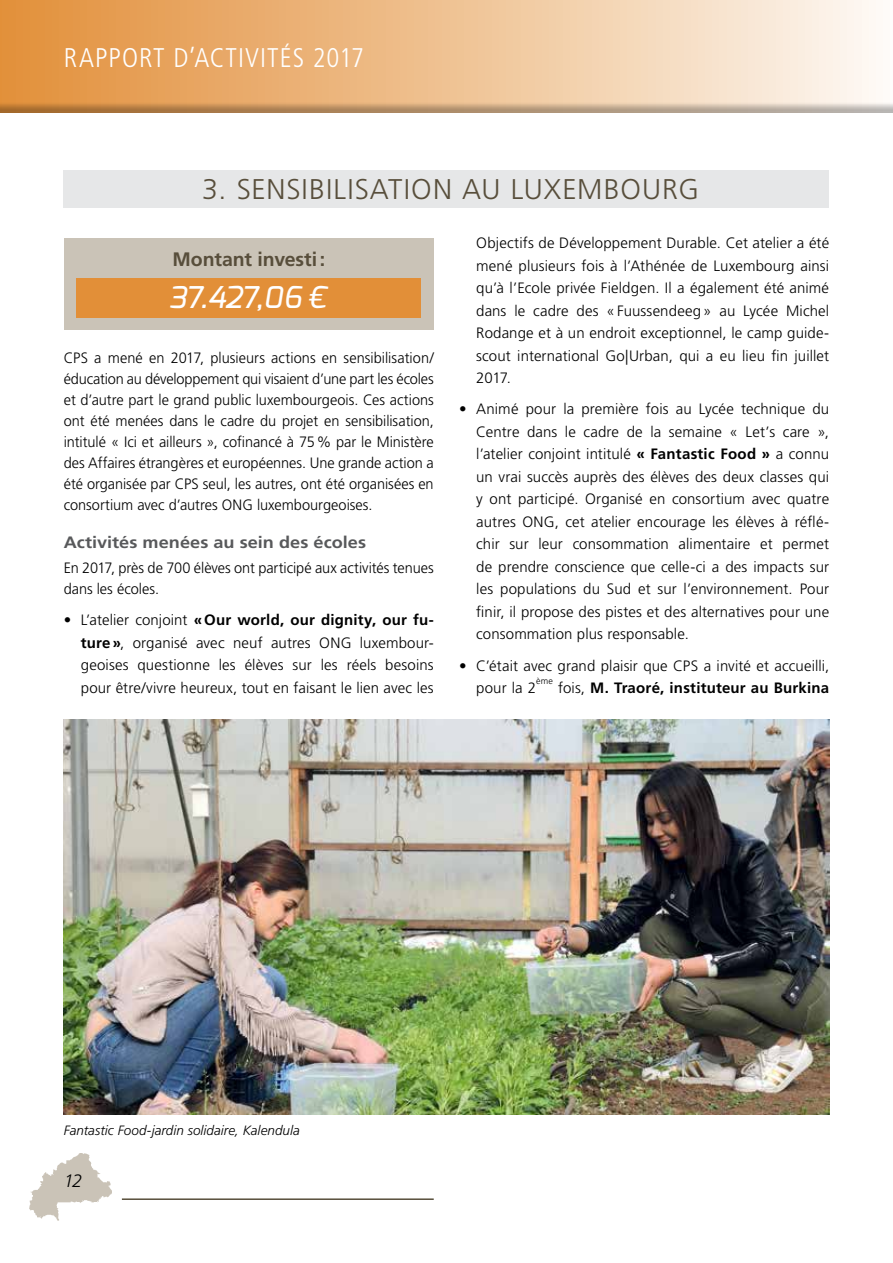
<style>
.page{position:relative;width:893px;height:1263px;background:#fff}
.page>*{position:absolute;margin:0;border:0;box-sizing:border-box;transform-origin:0 0}
.t1{font:italic 500 30px "Exo";letter-spacing:-.035em;color:#fff}
.t2{font:300 28.5px "Frutiger LT Std";letter-spacing:.03em;color:#584e3b}
.t3{font:300 condensed 27px "Frutiger LT Std";letter-spacing:.04em;color:#fff}
.t4{font:700 19.5px "Frutiger LT Std";letter-spacing:-.005em;color:#584e3b}
.t5{font:italic 300 18px "Frutiger LT Std";color:#000}
.t6{font:700 16.5px "Frutiger LT Std";color:#58595b;scale:1.1 1}
.t7{font:300 15px/22.5px "Frutiger LT Std";letter-spacing:.005em;color:#000;text-align:justify}
.t8{font:700 15px "Frutiger LT Std";letter-spacing:.01em;color:#000}
.t9{font:italic 300 13.5px "Frutiger LT Std";color:#000}
.t10{font:300 9px "Frutiger LT Std";color:#000}
.s1{font-weight:700}
.s2{font-weight:300}
</style>
<div class="page">
<img style="left:30px;top:1154px;width:82px;height:67px">
<div style="left:0;top:0;width:893px;height:115px;background:#000;opacity:.28"></div>
<hr style="left:122px;top:1198px;width:312px;height:2px;background:#584e3b">
<div style="left:64px;top:170px;width:765px;height:37px;background:#e6e7e8"></div>
<img style="left:64px;top:719px;width:765px;height:395px">
<div style="left:64px;top:238px;width:370px;height:92px;background:#cac3b7"></div>
<div style="left:77px;top:278px;width:344px;height:40px;background:#e28f38"></div>
<h3 class="t3" style="left:64px;top:42px;width:302px">RAPPORT D’ACTIVITÉS 2017</h3>
<h2 class="t2" style="left:202px;top:173px;width:498px">3. SENSIBILISATION AU LUXEMBOURG</h2>
<h3 class="t4" style="left:172px;top:247px;width:154px">Montant investi:</h3>
<h1 class="t1" style="left:169px;top:278px;width:161px">37.427,06 €</h1>
<p class="t7" style="left:64px;top:348px;width:371px;line-height:21px">CPS a mené en 2017, plusieurs actions en sensibilisation/ éducation au développement qui visaient d’une part les écoles et d’autre part le grand public luxembourgeois. Ces actions ont été menées dans le cadre du projet en sensibilisation, intitulé « Ici et ailleurs », cofinancé à 75% par le Ministère des Affaires étrangères et européennes. Une grande action a été organisée par CPS seul, les autres, ont été organisées en consortium avec d’autres ONG luxembourgeoises.</p>
<p class="t6" style="left:64px;top:533px;width:276px">Activités menées au sein des écoles</p>
<p class="t7" style="left:64px;top:558px;width:371px;line-height:21px">En 2017, près de 700 élèves ont participé aux activités tenues dans les écoles.</p>
<p class="t7" style="left:81px;top:609px;width:354px;text-indent:-17px">• L’atelier conjoint <span class="s1">«Our world, our dignity, our fu&shy;ture »</span>, organisé avec neuf autres ONG luxembour&shy;geoises questionne les élèves sur les réels besoins pour être/vivre heureux, tout en faisant le lien avec les</p>
<p class="t7" style="left:476px;top:232px;width:354px">Objectifs de Développement Durable. Cet atelier a été mené plusieurs fois à l’Athénée de Luxembourg ainsi qu’à l’Ecole privée Fieldgen. Il a également été animé dans le cadre des « Fuussendeeg » au Lycée Michel Rodange et à un endroit exceptionnel, le camp guide&shy;scout international Go|Urban, qui a eu lieu fin juillet 2017.</p>
<p class="t7" style="left:476px;top:398px;width:354px;text-indent:-17px">• Animé pour la première fois au Lycée technique du Centre dans le cadre de la semaine « Let’s care », l’atelier conjoint intitulé <span class="s1">« Fantastic Food »</span> a connu un vrai succès auprès des élèves des deux classes qui y ont participé. Organisé en consortium avec quatre autres ONG, cet atelier encourage les élèves à réflé&shy;chir sur leur consommation alimentaire et permet de prendre conscience que celle-ci a des impacts sur les populations du Sud et sur l’environnement. Pour finir, il propose des pistes et des alternatives pour une consommation plus responsable.</p>
<p class="t7" style="left:476px;top:654px;width:354px;text-indent:-17px">• C’était avec grand plaisir que CPS a invité et accueilli, pour la 2</p>
<p class="t10" style="left:536px;top:676px;width:19px">ème</p>
<p class="t8" style="left:558px;top:679px;width:273px"><span class="s2">fois,</span> M. Traoré, instituteur au Burkina</p>
<p class="t9" style="left:64px;top:1123px;width:238px">Fantastic Food-jardin solidaire, Kalendula</p>
<p class="t5" style="left:64px;top:1171px;width:20px">12</p>
</div>
